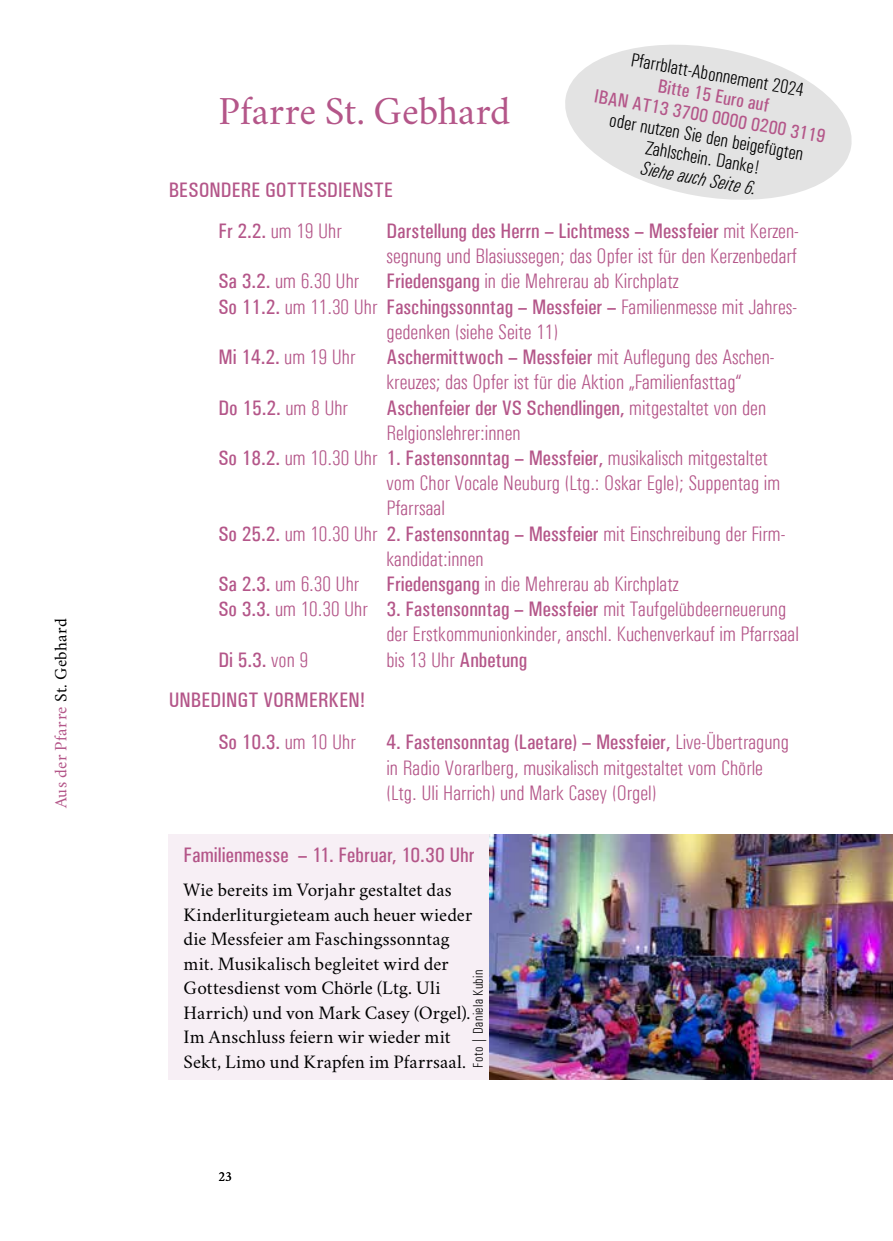
<style>
.page{position:relative;width:893px;height:1241px;background:#fff}
.page>*{position:absolute;margin:0;border:0;box-sizing:border-box;transform-origin:0 0}
.t1{font:40.25px "Crimson";color:#b45689}
.t2{font:300 condensed 21px/25.2px "Univers";color:#b45689}
.t3{font:500 condensed 21px "Univers";color:#b45689}
.t4{font:19.25px/24.5px "Crimson";letter-spacing:.005em;color:#000}
.t5{font:300 condensed 19.25px/21px "Univers";color:#000;text-align:center}
.t6{font:500 condensed 19.25px/21px "Univers";color:#b45689;text-align:center}
.t7{font:italic 300 condensed 19.25px "Univers";color:#000}
.t8{font:17.5px "Crimson";letter-spacing:.02em;color:#b45689}
.t9{font:300 condensed 14px "Univers";letter-spacing:.025em;color:#000}
.t10{font:14px "Crimson";color:#000}
.s1{color:#000}
.s2{font-weight:500}
.s3{font-weight:300}
</style>
<div class="page">
<div style="left:169px;top:834px;width:322px;height:245px;background:#f7eff5"></div>
<img style="left:489px;top:834px;width:404px;height:245px">
<svg style="left:565px;top:45px;width:287px;height:155px;fill:#e3e3e3"></svg>
<p class="t8" style="left:47px;top:808px;width:192px;rotate:-90deg">Aus der Pfarre <span class="s1">St. Gebhard</span></p>
<h1 class="t1" style="left:218px;top:79px;width:293px">Pfarre St. Gebhard</h1>
<p class="t3" style="left:169px;top:178px;width:226px">BESONDERE GOTTESDIENSTE</p>
<p class="t5" style="left:633px;top:49px;width:177px;rotate:10deg">Pfarrblatt-Abonnement 2024</p>
<p class="t6" style="left:600px;top:65px;width:236px;rotate:10deg">Bitte 15 Euro auf<br>IBAN AT13 3700 0000 0200 3119</p>
<p class="t5" style="left:612px;top:109px;width:198px;rotate:10deg">oder nutzen Sie den beigefügten<br>Zahlschein. Danke!</p>
<p class="t7" style="left:643px;top:157px;width:119px;rotate:10deg">Siehe auch Seite 6.</p>
<p class="t2" style="left:218px;top:218px;width:125px"><span class="s2">Fr 2.2.</span> um 19 Uhr</p>
<p class="t2" style="left:386px;top:218px;width:414px"><span class="s2">Darstellung des Herrn – Lichtmess – Messfeier</span> mit Kerzen&shy;segnung und Blasiussegen; das Opfer ist für den Kerzenbedarf</p>
<p class="t2" style="left:218px;top:269px;width:142px"><span class="s2">Sa 3.2.</span> um 6.30 Uhr</p>
<p class="t2" style="left:386px;top:269px;width:294px"><span class="s2">Friedensgang</span> in die Mehrerau ab Kirchplatz</p>
<p class="t3" style="left:218px;top:294px;width:580px">So 11.2. <span class="s3">um 11.30 Uhr</span> Faschingssonntag – Messfeier – <span class="s3">Familienmesse mit Jahres-</span></p>
<p class="t2" style="left:386px;top:319px;width:173px">gedenken (siehe Seite 11)</p>
<p class="t3" style="left:218px;top:344px;width:138px">Mi 14.2. <span class="s3">um 19 Uhr</span></p>
<p class="t2" style="left:386px;top:344px;width:389px"><span class="s2">Aschermittwoch – Messfeier</span> mit Auflegung des Aschen&shy;kreuzes; das Opfer ist für die Aktion „Familienfasttag“</p>
<p class="t3" style="left:218px;top:395px;width:131px">Do 15.2. <span class="s3">um 8 Uhr</span></p>
<p class="t3" style="left:386px;top:395px;width:381px">Aschenfeier der VS Schendlingen, <span class="s3">mitgestaltet von den</span></p>
<p class="t2" style="left:386px;top:420px;width:136px">Relgionslehrer:innen</p>
<p class="t3" style="left:218px;top:445px;width:551px">So 18.2. <span class="s3">um 10.30 Uhr</span> 1. Fastensonntag – Messfeier, <span class="s3">musikalisch mitgestaltet</span></p>
<p class="t2" style="left:386px;top:470px;width:395px">vom Chor Vocale Neuburg (Ltg.: Oskar Egle); Suppentag im</p>
<p class="t2" style="left:386px;top:495px;width:60px">Pfarrsaal</p>
<p class="t2" style="left:218px;top:521px;width:568px"><span class="s2">So 25.2.</span> um 10.30 Uhr <span class="s2">2. Fastensonntag – Messfeier</span> mit Einschreibung der Firm-</p>
<p class="t2" style="left:386px;top:546px;width:99px">kandidat:innen</p>
<p class="t2" style="left:218px;top:571px;width:142px"><span class="s2">Sa 2.3.</span> um 6.30 Uhr</p>
<p class="t2" style="left:386px;top:571px;width:294px"><span class="s2">Friedensgang</span> in die Mehrerau ab Kirchplatz</p>
<p class="t2" style="left:218px;top:596px;width:569px"><span class="s2">So 3.3.</span> um 10.30 Uhr <span class="s2">3. Fastensonntag – Messfeier</span> mit Taufgelübdeerneuerung</p>
<p class="t2" style="left:386px;top:621px;width:414px">der Erstkommunionkinder, anschl. Kuchenverkauf im Pfarrsaal</p>
<p class="t3" style="left:218px;top:647px;width:91px">Di 5.3. <span class="s3">von 9</span></p>
<p class="t2" style="left:386px;top:647px;width:142px">bis 13 Uhr <span class="s2">Anbetung</span></p>
<p class="t3" style="left:169px;top:687px;width:198px">UNBEDINGT VORMERKEN!</p>
<p class="t3" style="left:218px;top:729px;width:139px">So 10.3. <span class="s3">um 10 Uhr</span></p>
<p class="t2" style="left:386px;top:729px;width:404px"><span class="s2">4. Fastensonntag (Laetare) – Messfeier,</span> Live-Übertragung in Radio Vorarlberg, musikalisch mitgestaltet vom Chörle (Ltg. Uli Harrich) und Mark Casey (Orgel)</p>
<p class="t3" style="left:184px;top:842px;width:293px">Familienmesse – 11. Februar, 10.30 Uhr</p>
<p class="t4" style="left:184px;top:875px;width:290px">Wie bereits im Vorjahr gestaltet das Kinderliturgieteam auch heuer wieder die Messfeier am Faschingssonntag mit. Musikalisch begleitet wird der Gottesdienst vom Chörle (Ltg. Uli Harrich) und von Mark Casey (Orgel).<br>Im Anschluss feiern wir wieder mit Sekt, Limo und Krapfen im Pfarrsaal.</p>
<p class="t9" style="left:470px;top:1067px;width:99px;rotate:-90deg">Foto | Daniela Kubin</p>
<p class="t10" style="left:218px;top:1164px;width:15px">23</p>
</div>
